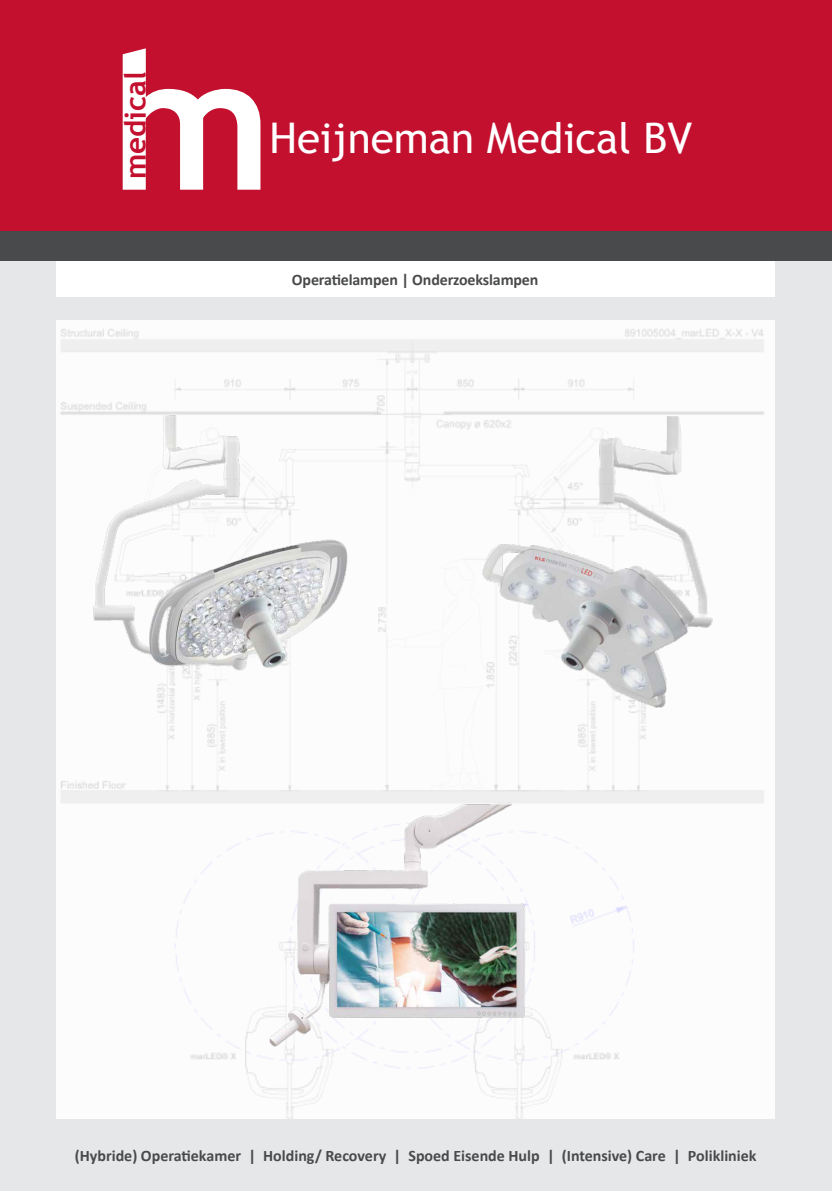
<style>
.page{position:relative;width:832px;height:1191px;background:#fff}
.page>*{position:absolute;margin:0;border:0;box-sizing:border-box;transform-origin:0 0}
.t1{font:42.2px "Trebuchet MS";color:#fff}
.t2{font:700 29.4px "Trebuchet MS";color:#c3102f}
.t3{font:700 16px "Calibri";color:#494a4b}
</style>
<div class="page">
<div style="left:0;top:231px;width:831px;height:960px;background:#e6e7e9"></div>
<div style="left:0;top:0;width:831px;height:231px;background:#c3102f"></div>
<svg style="left:123px;top:48px;width:137px;height:142px"></svg>
<div style="left:56px;top:261px;width:718px;height:36px;background:#fff"></div>
<div style="left:0;top:231px;width:831px;height:30px;background:#494a4b"></div>
<img style="left:56px;top:320px;width:719px;height:798px">
<img style="left:64px;top:399px;width:318px;height:346px">
<img style="left:448px;top:399px;width:308px;height:346px">
<img style="left:207px;top:800px;width:415px;height:276px">
<p class="t2" style="left:117px;top:179px;width:109px;rotate:-90deg">medical</p>
<p class="t1" style="left:269px;top:113px;width:424px">Heijneman Medical BV</p>
<p class="t3" style="left:292px;top:269px;width:248px">Operatielampen | Onderzoekslampen</p>
<p class="t3" style="left:75px;top:1145px;width:683px">(Hybride) Operatiekamer | Holding/ Recovery | Spoed Eisende Hulp | (Intensive) Care | Polikliniek</p>
</div>
